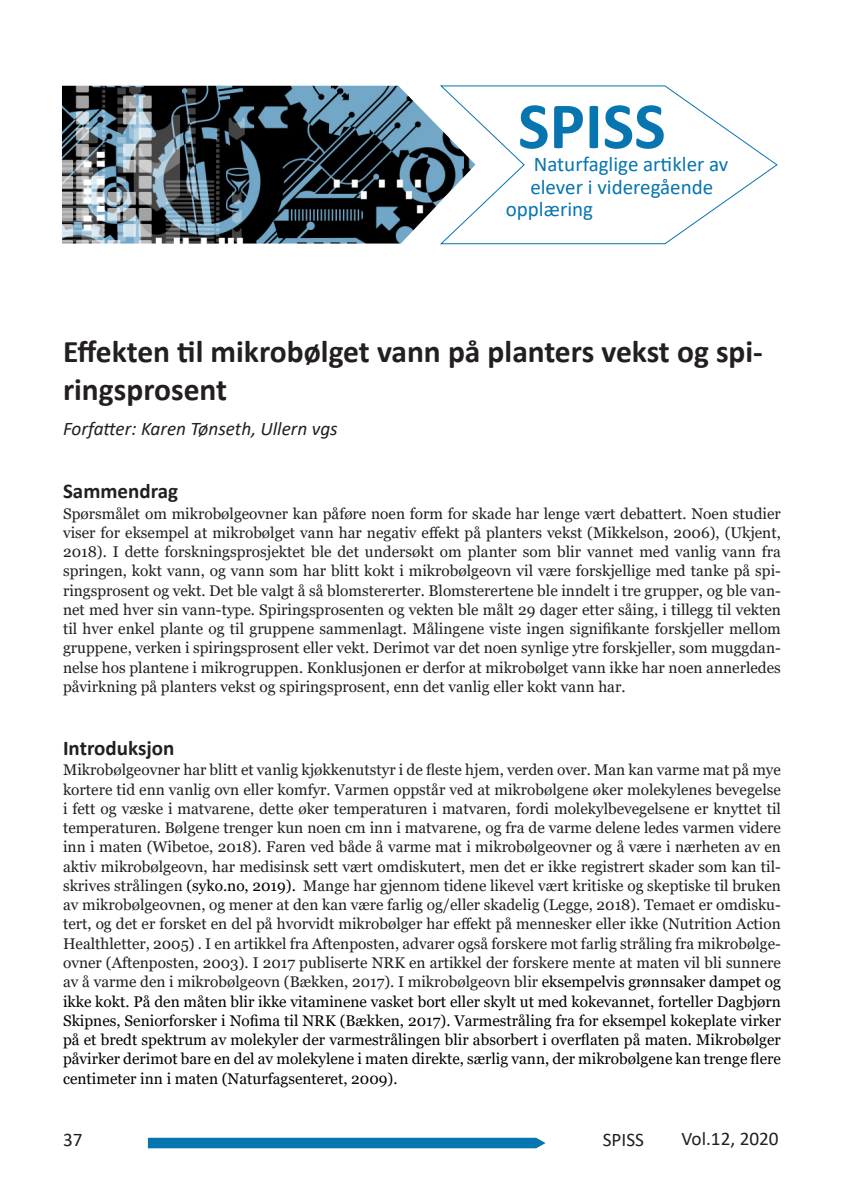
<style>
.page{position:relative;width:844px;height:1191px;background:#fff}
.page>*{position:absolute;margin:0;border:0;box-sizing:border-box;transform-origin:0 0}
.t1{font:700 66.5px "Calibri";color:#0775af}
.Tittel{font:700 31.5px/37.8px "Calibri";color:#231f20}
.t2{font:21px "Calibri";color:#0775af}
.Mellomtittel_1{font:700 21px "Calibri";color:#231f20}
.Forfatternavn{font:italic 19.25px "Calibri";color:#231f20}
.t3{font:19.25px "Calibri";color:#231f20}
.Brødtekst_1{font:15.4px/19.2px "Georgia";color:#231f20;text-align:justify}
.s1{color:#000}
</style>
<div class="page">
<svg style="left:148px;top:1137px;width:397px;height:11px;background:#1a7fb5"></svg>
<img style="left:62px;top:86px;width:377px;height:157px">
<svg style="left:439px;top:85px;width:339px;height:160px"></svg>
<p class="t1" style="left:518px;top:79px;width:149px">SPISS</p>
<p class="t2" style="left:533px;top:149px;width:196px">Naturfaglige artikler av</p>
<p class="t2" style="left:530px;top:172px;width:184px">elever i videregående</p>
<p class="t2" style="left:505px;top:195px;width:89px">opplæring</p>
<p class="Tittel" style="left:63px;top:332px;width:701px">Effekten til mikrobølget vann på planters vekst og spi&shy;ringsprosent</p>
<p class="Forfatternavn" style="left:63px;top:415px;width:276px">Forfatter: Karen Tønseth, Ullern vgs</p>
<p class="Mellomtittel_1" style="left:63px;top:476px;width:116px">Sammendrag</p>
<p class="Brødtekst_1" style="left:63px;top:504px;width:719px">Spørsmålet om mikrobølgeovner kan påføre noen form for skade har lenge vært debattert. Noen studier viser for eksempel at mikrobølget vann har negativ effekt på planters vekst (Mikkelson, 2006), (Ukjent, 2018). I dette forskningsprosjektet ble det undersøkt om planter som blir vannet med vanlig vann fra springen, kokt vann, og vann som har blitt kokt i mikrobølgeovn vil være forskjellige med tanke på spi&shy;ringsprosent og vekt. Det ble valgt å så blomstererter. Blomsterertene ble inndelt i tre grupper, og ble van&shy;net med hver sin vann-type. Spiringsprosenten og vekten ble målt 29 dager etter såing, i tillegg til vekten til hver enkel plante og til gruppene sammenlagt. Målingene viste ingen signifikante forskjeller mellom gruppene, verken i spiringsprosent eller vekt. Derimot var det noen synlige ytre forskjeller, som muggdan&shy;nelse hos plantene i mikrogruppen. Konklusjonen er derfor at mikrobølget vann ikke har noen annerledes påvirkning på planters vekst og spiringsprosent, enn det vanlig eller kokt vann har.</p>
<p class="Mellomtittel_1" style="left:63px;top:733px;width:113px">Introduksjon</p>
<p class="Brødtekst_1" style="left:63px;top:761px;width:719px">Mikrobølgeovner har blitt et vanlig kjøkkenutstyr i de fleste hjem, verden over. Man kan varme mat på mye kortere tid enn vanlig ovn eller komfyr. Varmen oppstår ved at mikrobølgene øker molekylenes bevegelse i fett og væske i matvarene, dette øker temperaturen i matvaren, fordi molekylbevegelsene er knyttet til temperaturen. Bølgene trenger kun noen cm inn i matvarene, og fra de varme delene ledes varmen videre inn i maten (Wibetoe, 2018). Faren ved både å varme mat i mikrobølgeovner og å være i nærheten av en aktiv mikrobølgeovn, har medisinsk sett vært omdiskutert, men det er ikke registrert skader som kan til&shy;skrives strålingen <span class="s1">(syko.no, 2019).</span> Mange har gjennom tidene likevel vært kritiske og skeptiske til bruken av mikrobølgeovnen, og mener at den kan være farlig og/eller skadelig (Legge, 2018). Temaet er omdisku&shy;tert, og det er forsket en del på hvorvidt mikrobølger har effekt på mennesker eller ikke (Nutrition Action Healthletter, 2005) . I en artikkel fra Aftenposten, advarer også forskere mot farlig stråling fra mikrobølge&shy;ovner (Aftenposten, 2003). I 2017 publiserte NRK en artikkel der forskere mente at maten vil bli sunnere av å varme den i mikrobølgeovn (Bækken, 2017). I mikrobølgeovn blir <span class="s1">eksempelvis grønnsaker dampet og ikke kokt. På den måten blir ikke vitaminene vasket bort eller skylt ut med kokevannet, forteller Dagbjørn Skipnes, Seniorforsker i Nofima til NRK (Bækken, 2017). Varmestråling fra for eksempel kokeplate virker på et bredt spektrum av molekyler der varmestrålingen blir absorbert i overflaten på maten. Mikrobølger påvirker derimot bare en del av molekylene i maten direkte, særlig vann, der mikrobølgene kan trenge flere centimeter inn i maten (Naturfagsenteret, 2009).</span></p>
<p class="t3" style="left:63px;top:1126px;width:21px">37</p>
<p class="t3" style="left:602px;top:1126px;width:43px">SPISS</p>
<p class="t3" style="left:681px;top:1125px;width:99px">Vol.12, 2020</p>
</div>
